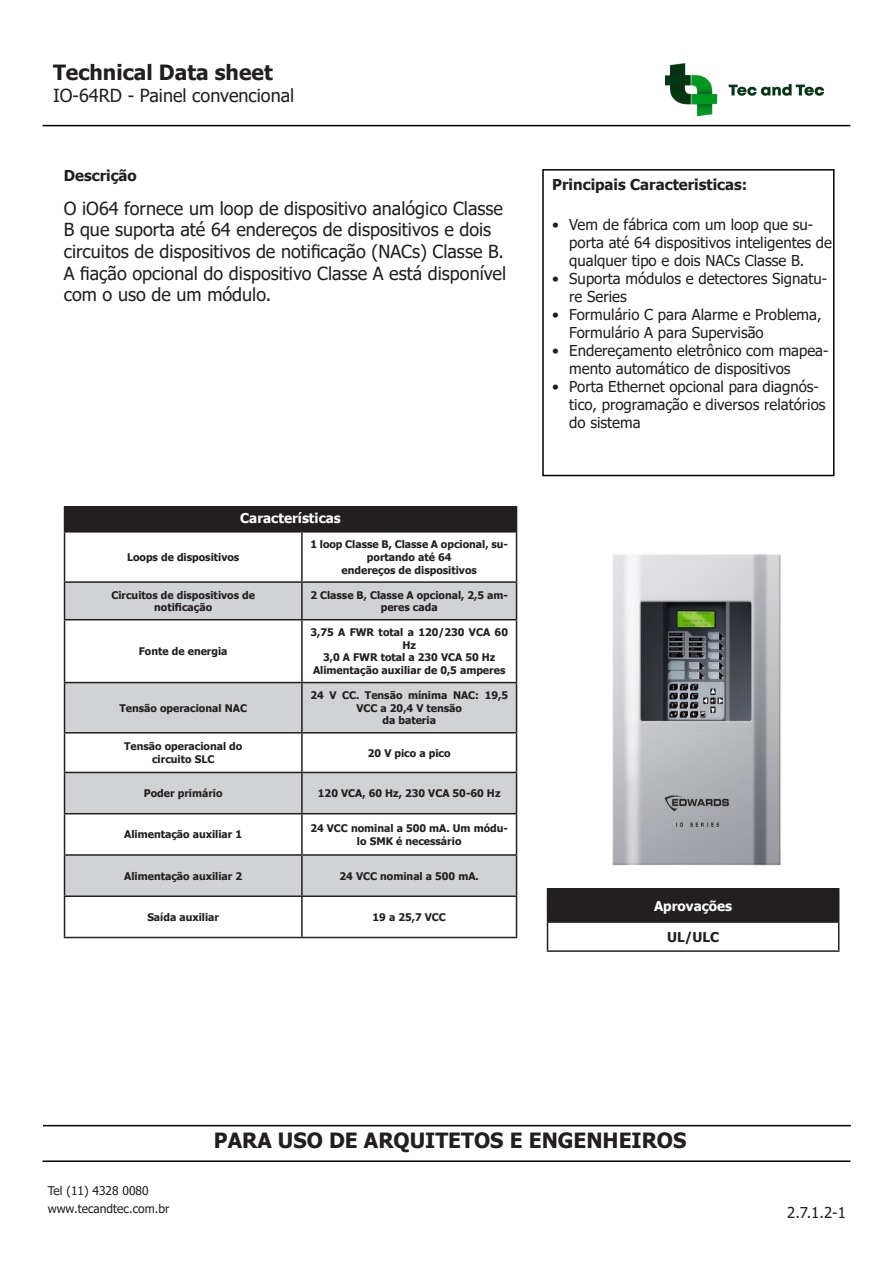
<style>
.page{position:relative;width:893px;height:1263px;background:#fff}
.page>*{position:absolute;margin:0;border:0;box-sizing:border-box;transform-origin:0 0}
.CUADRO_INTERNO{font:700 21px "Tahoma";color:#231f20}
.t1{font:18px/21.6px "Tahoma";color:#231f20}
.t2{font:15px/18px "Tahoma";color:#231f20}
.CUADRO_INTERNO-2{font:700 15px "Tahoma";color:#231f20}
.t3{font:700 13.5px "Tahoma";color:#fff}
.t4{font:700 13.5px "Tahoma";color:#231f20}
.t5{font:12px "Tahoma";color:#231f20}
.t6{font:700 10.5px/12.6px "Tahoma";color:#231f20;text-align:center}
</style>
<div class="page">
<div style="left:65px;top:507px;width:451px;height:25px;background:#231f20"></div>
<svg style="left:65px;top:583px;width:451px;height:312px;fill:#d1d2d4"></svg>
<hr style="left:64px;top:531px;width:238px;height:2px;background:#231f20">
<hr style="left:64px;top:533px;width:1px;height:48px;background:#231f20">
<hr style="left:302px;top:531px;width:215px;height:2px;background:#231f20">
<hr style="left:301px;top:533px;width:2px;height:48px;background:#231f20">
<hr style="left:516px;top:533px;width:1px;height:48px;background:#231f20">
<hr style="left:64px;top:581px;width:238px;height:2px;background:#231f20">
<hr style="left:64px;top:583px;width:1px;height:36px;background:#231f20">
<hr style="left:302px;top:581px;width:215px;height:2px;background:#231f20">
<hr style="left:301px;top:583px;width:2px;height:36px;background:#231f20">
<hr style="left:516px;top:583px;width:1px;height:36px;background:#231f20">
<hr style="left:64px;top:619px;width:238px;height:1px;background:#231f20">
<hr style="left:64px;top:620px;width:1px;height:62px;background:#231f20">
<hr style="left:302px;top:619px;width:215px;height:1px;background:#231f20">
<hr style="left:301px;top:620px;width:2px;height:62px;background:#231f20">
<hr style="left:516px;top:620px;width:1px;height:62px;background:#231f20">
<hr style="left:64px;top:682px;width:238px;height:1px;background:#231f20">
<hr style="left:64px;top:683px;width:1px;height:49px;background:#231f20">
<hr style="left:302px;top:682px;width:215px;height:1px;background:#231f20">
<hr style="left:301px;top:683px;width:2px;height:49px;background:#231f20">
<hr style="left:516px;top:683px;width:1px;height:49px;background:#231f20">
<hr style="left:64px;top:732px;width:238px;height:1px;background:#231f20">
<hr style="left:64px;top:733px;width:1px;height:39px;background:#231f20">
<hr style="left:302px;top:732px;width:215px;height:1px;background:#231f20">
<hr style="left:301px;top:733px;width:2px;height:39px;background:#231f20">
<hr style="left:516px;top:733px;width:1px;height:39px;background:#231f20">
<hr style="left:64px;top:772px;width:238px;height:1px;background:#231f20">
<hr style="left:64px;top:773px;width:1px;height:40px;background:#231f20">
<hr style="left:302px;top:772px;width:215px;height:1px;background:#231f20">
<hr style="left:301px;top:773px;width:2px;height:40px;background:#231f20">
<hr style="left:516px;top:773px;width:1px;height:40px;background:#231f20">
<hr style="left:64px;top:813px;width:238px;height:1px;background:#231f20">
<hr style="left:64px;top:814px;width:1px;height:40px;background:#231f20">
<hr style="left:302px;top:813px;width:215px;height:1px;background:#231f20">
<hr style="left:301px;top:814px;width:2px;height:40px;background:#231f20">
<hr style="left:516px;top:814px;width:1px;height:40px;background:#231f20">
<hr style="left:64px;top:854px;width:238px;height:2px;background:#231f20">
<hr style="left:64px;top:856px;width:1px;height:39px;background:#231f20">
<hr style="left:302px;top:854px;width:215px;height:2px;background:#231f20">
<hr style="left:301px;top:856px;width:2px;height:39px;background:#231f20">
<hr style="left:516px;top:856px;width:1px;height:39px;background:#231f20">
<hr style="left:64px;top:895px;width:238px;height:2px;background:#231f20">
<hr style="left:64px;top:897px;width:1px;height:40px;background:#231f20">
<hr style="left:302px;top:895px;width:215px;height:2px;background:#231f20">
<hr style="left:301px;top:897px;width:2px;height:40px;background:#231f20">
<hr style="left:516px;top:897px;width:1px;height:40px;background:#231f20">
<hr style="left:64px;top:937px;width:238px;height:1px;background:#231f20">
<hr style="left:302px;top:937px;width:215px;height:1px;background:#231f20">
<hr style="left:64px;top:506px;width:238px;height:1px;background:#231f20">
<svg style="left:64px;top:507px;width:1px;height:24px"></svg>
<hr style="left:302px;top:506px;width:215px;height:1px;background:#231f20">
<svg style="left:516px;top:507px;width:1px;height:24px"></svg>
<div style="left:542px;top:169px;width:292px;height:307px;border:2px solid #000"></div>
<div style="left:547px;top:889px;width:292px;height:33px;background:#231f20"></div>
<svg style="left:547px;top:923px;width:1px;height:27px"></svg>
<svg style="left:838px;top:923px;width:1px;height:27px"></svg>
<hr style="left:547px;top:888px;width:292px;height:2px;background:#231f20">
<hr style="left:547px;top:921px;width:292px;height:2px;background:#231f20">
<hr style="left:547px;top:950px;width:292px;height:2px;background:#231f20">
<hr style="left:43px;top:1160px;width:807px;height:2px;background:#000">
<hr style="left:43px;top:1125px;width:808px;height:1px;background:#000">
<hr style="left:43px;top:125px;width:807px;height:1px;background:#000">
<img style="left:665px;top:64px;width:159px;height:52px">
<img style="left:612px;top:554px;width:169px;height:312px">
<p class="CUADRO_INTERNO" style="left:53px;top:58px;width:221px">Technical Data sheet</p>
<p class="t1" style="left:53px;top:85px;width:243px">IO-64RD - Painel convencional</p>
<p class="CUADRO_INTERNO-2" style="left:64px;top:165px;width:75px">Descrição</p>
<p class="t1" style="left:64px;top:199px;width:444px">O iO64 fornece um loop de dispositivo analógico Classe B que suporta até 64 endereços de dispositivos e dois circuitos de dispositivos de notificação (NACs) Classe B.<br>A fiação opcional do dispositivo Classe A está disponível com o uso de um módulo.</p>
<p class="t3" style="left:240px;top:509px;width:102px">Características</p>
<p class="t6" style="left:127px;top:551px;width:114px">Loops de dispositivos</p>
<p class="t6" style="left:111px;top:589px;width:145px">Circuitos de dispositivos de</p>
<p class="t6" style="left:154px;top:601px;width:59px">notificação</p>
<p class="t6" style="left:139px;top:645px;width:90px">Fonte de energia</p>
<p class="t6" style="left:119px;top:702px;width:129px">Tensão operacional NAC</p>
<p class="t6" style="left:124px;top:741px;width:120px">Tensão operacional do</p>
<p class="t6" style="left:152px;top:753px;width:64px">circuito SLC</p>
<p class="t6" style="left:310px;top:539px;width:199px">1 loop Classe B, Classe A opcional, su&shy;portando até 64</p>
<p class="t6" style="left:342px;top:564px;width:137px">endereços de dispositivos</p>
<p class="t6" style="left:310px;top:589px;width:199px">2 Classe B, Classe A opcional, 2,5 am&shy;peres cada</p>
<p class="t6" style="left:310px;top:626px;width:199px">3,75 A FWR total a 120/230 VCA 60<br>Hz</p>
<p class="t6" style="left:323px;top:652px;width:174px">3,0 A FWR total a 230 VCA 50 Hz</p>
<p class="t6" style="left:313px;top:664px;width:194px">Alimentação auxiliar de 0,5 amperes</p>
<p class="t6" style="left:310px;top:689px;width:199px">24 V CC. Tensão mínima NAC: 19,5<br>VCC a 20,4 V tensão</p>
<p class="t6" style="left:382px;top:715px;width:55px">da bateria</p>
<p class="t6" style="left:368px;top:747px;width:84px">20 V pico a pico</p>
<p class="t6" style="left:144px;top:787px;width:80px">Poder primário</p>
<p class="t6" style="left:318px;top:787px;width:184px">120 VCA, 60 Hz, 230 VCA 50-60 Hz</p>
<p class="t6" style="left:124px;top:829px;width:120px">Alimentação auxiliar 1</p>
<p class="t6" style="left:310px;top:822px;width:199px">24 VCC nominal a 500 mA. Um módu&shy;lo SMK é necessário</p>
<p class="t6" style="left:124px;top:870px;width:120px">Alimentação auxiliar 2</p>
<p class="t6" style="left:340px;top:870px;width:141px">24 VCC nominal a 500 mA.</p>
<p class="t6" style="left:147px;top:911px;width:73px">Saída auxiliar</p>
<p class="t6" style="left:373px;top:911px;width:75px">19 a 25,7 VCC</p>
<p class="CUADRO_INTERNO-2" style="left:552px;top:174px;width:197px">Principais Caracteristicas:</p>
<p class="t2" style="left:569px;top:216px;width:264px;text-indent:-17px">• Vem de fábrica com um loop que su&shy;porta até 64 dispositivos inteligentes de qualquer tipo e dois NACs Classe B.</p>
<p class="t2" style="left:569px;top:270px;width:260px;text-indent:-17px">• Suporta módulos e detectores Signatu&shy;re Series</p>
<p class="t2" style="left:569px;top:306px;width:254px;text-indent:-17px">• Formulário C para Alarme e Problema,<br>Formulário A para Supervisão</p>
<p class="t2" style="left:569px;top:342px;width:261px;text-indent:-17px">• Endereçamento eletrônico com mapea&shy;mento automático de dispositivos</p>
<p class="t2" style="left:569px;top:378px;width:258px;text-indent:-17px">• Porta Ethernet opcional para diagnós&shy;tico, programação e diversos relatórios do sistema</p>
<p class="t3" style="left:654px;top:896px;width:80px">Aprovações</p>
<p class="t4" style="left:667px;top:927px;width:54px">UL/ULC</p>
<p class="t5" style="left:48px;top:1182px;width:102px">Tel (11) 4328 0080</p>
<p class="t5" style="left:48px;top:1200px;width:123px">www.tecandtec.com.br</p>
<p class="CUADRO_INTERNO" style="left:214px;top:1126px;width:474px">PARA USO DE ARQUITETOS E ENGENHEIROS</p>
<p class="t2" style="left:787px;top:1205px;width:60px">2.7.1.2-1</p>
</div>
